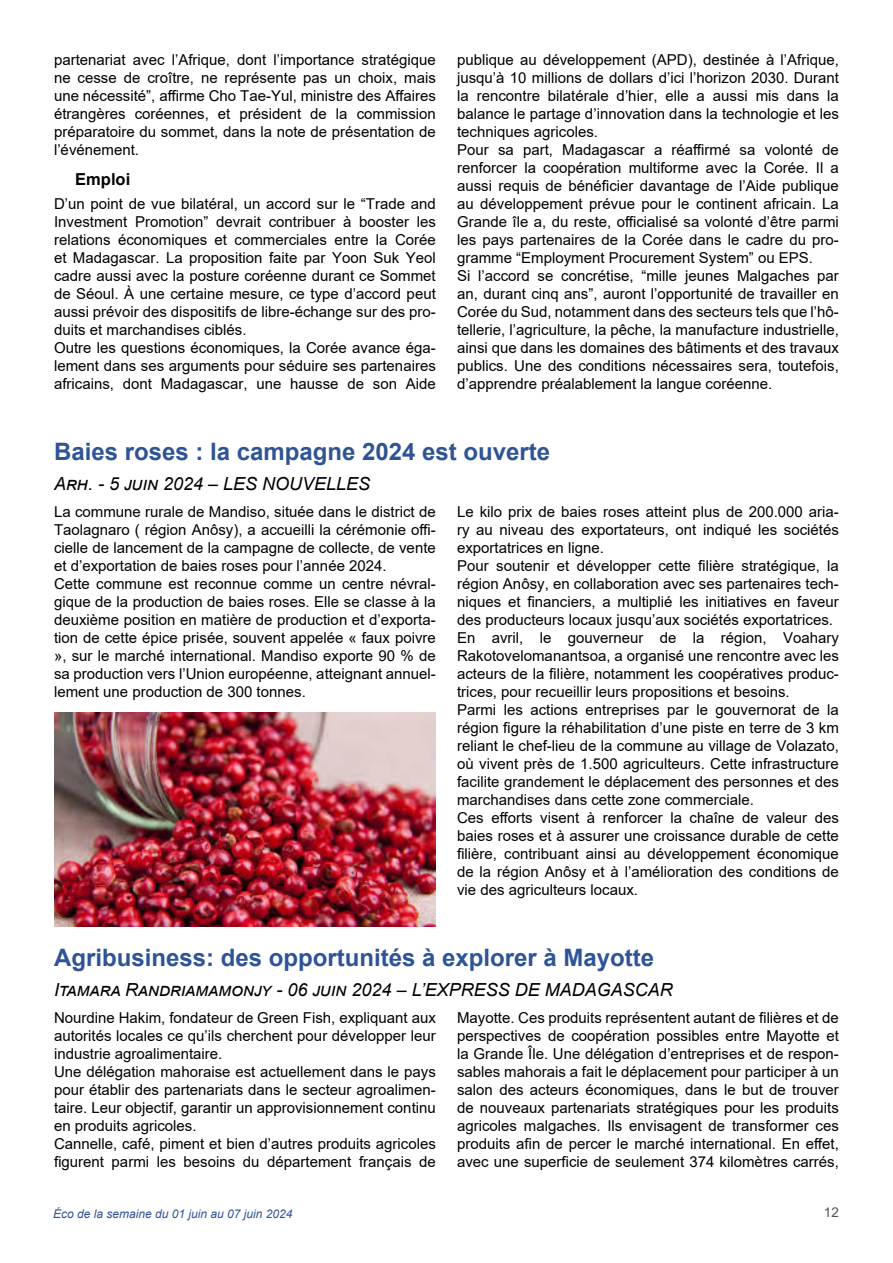
<style>
.page{position:relative;width:893px;height:1263px;background:#fff}
.page>*{position:absolute;margin:0;border:0;box-sizing:border-box;transform-origin:0 0}
.titre{font:700 24px "Arial";color:#2f5496}
.auteur{font:italic 18px "Arial";color:#000}
.intertitre{font:700 16.5px "Arial";color:#000}
.texte{font:15px/18px "Arial";color:#000;text-align:justify}
.t1{font:13.5px "Arial";color:#525252}
.t2{font:italic 12px "Arial";color:#2f5496}
</style>
<div class="page">
<img style="left:54px;top:712px;width:382px;height:214px">
<p class="texte" style="left:54px;top:51px;width:383px">partenariat avec l’Afrique, dont l’importance stratégique ne cesse de croître, ne représente pas un choix, mais une nécessité”, affirme Cho Tae-Yul, ministre des Affaires étrangères coréennes, et président de la commission préparatoire du sommet, dans la note de présentation de l’événement.</p>
<p class="intertitre" style="left:75px;top:168px;width:57px">Emploi</p>
<p class="texte" style="left:54px;top:194px;width:383px">D’un point de vue bilatéral, un accord sur le “Trade and Investment Promotion” devrait contribuer à booster les relations économiques et commerciales entre la Corée et Madagascar. La proposition faite par Yoon Suk Yeol cadre aussi avec la posture coréenne durant ce Sommet de Séoul. À une certaine mesure, ce type d’accord peut aussi prévoir des dispositifs de libre-échange sur des pro&shy;duits et marchandises ciblés.</p>
<p class="texte" style="left:54px;top:338px;width:383px">Outre les questions économiques, la Corée avance éga&shy;lement dans ses arguments pour séduire ses partenaires africains, dont Madagascar, une hausse de son Aide</p>
<p class="texte" style="left:457px;top:51px;width:383px">publique au développement (APD), destinée à l’Afrique, jusqu’à 10 millions de dollars d’ici l’horizon 2030. Durant la rencontre bilatérale d’hier, elle a aussi mis dans la balance le partage d’innovation dans la technologie et les techniques agricoles.</p>
<p class="texte" style="left:457px;top:141px;width:383px">Pour sa part, Madagascar a réaffirmé sa volonté de renforcer la coopération multiforme avec la Corée. Il a aussi requis de bénéficier davantage de l’Aide publique au développement prévue pour le continent africain. La Grande île a, du reste, officialisé sa volonté d’être parmi les pays partenaires de la Corée dans le cadre du pro&shy;gramme “Employment Procurement System” ou EPS.</p>
<p class="texte" style="left:457px;top:267px;width:383px">Si l’accord se concrétise, “mille jeunes Malgaches par an, durant cinq ans”, auront l’opportunité de travailler en Corée du Sud, notamment dans des secteurs tels que l’hô&shy;tellerie, l’agriculture, la pêche, la manufacture industrielle, ainsi que dans les domaines des bâtiments et des travaux publics. Une des conditions nécessaires sera, toutefois, d’apprendre préalablement la langue coréenne.</p>
<p class="titre" style="left:54px;top:435px;width:498px">Baies roses : la campagne 2024 est ouverte</p>
<p class="auteur" style="left:54px;top:472px;width:318px">Arh. - 5 juin 2024 – LES NOUVELLES</p>
<p class="texte" style="left:54px;top:502px;width:383px">La commune rurale de Mandiso, située dans le district de Taolagnaro ( région Anôsy), a accueilli la cérémonie offi&shy;cielle de lancement de la campagne de collecte, de vente et d’exportation de baies roses pour l’année 2024.</p>
<p class="texte" style="left:54px;top:574px;width:383px">Cette commune est reconnue comme un centre névral&shy;gique de la production de baies roses. Elle se classe à la deuxième position en matière de production et d’exporta&shy;tion de cette épice prisée, souvent appelée « faux poivre », sur le marché international. Mandiso exporte 90 % de sa production vers l’Union européenne, atteignant annuel&shy;lement une production de 300 tonnes.</p>
<p class="texte" style="left:457px;top:502px;width:383px">Le kilo prix de baies roses atteint plus de 200.000 aria&shy;ry au niveau des exportateurs, ont indiqué les sociétés exportatrices en ligne.</p>
<p class="texte" style="left:457px;top:556px;width:383px">Pour soutenir et développer cette filière stratégique, la région Anôsy, en collaboration avec ses partenaires tech&shy;niques et financiers, a multiplié les initiatives en faveur des producteurs locaux jusqu’aux sociétés exportatrices.</p>
<p class="texte" style="left:457px;top:628px;width:383px">En avril, le gouverneur de la région, Voahary Rakotovelomanantsoa, a organisé une rencontre avec les acteurs de la filière, notamment les coopératives produc&shy;trices, pour recueillir leurs propositions et besoins.</p>
<p class="texte" style="left:457px;top:700px;width:383px">Parmi les actions entreprises par le gouvernorat de la région figure la réhabilitation d’une piste en terre de 3 km reliant le chef-lieu de la commune au village de Volazato, où vivent près de 1.500 agriculteurs. Cette infrastructure facilite grandement le déplacement des personnes et des marchandises dans cette zone commerciale.</p>
<p class="texte" style="left:457px;top:808px;width:383px">Ces efforts visent à renforcer la chaîne de valeur des baies roses et à assurer une croissance durable de cette filière, contribuant ainsi au développement économique de la région Anôsy et à l’amélioration des conditions de vie des agriculteurs locaux.</p>
<p class="titre" style="left:54px;top:941px;width:602px">Agribusiness: des opportunités à explorer à Mayotte</p>
<p class="auteur" style="left:54px;top:978px;width:620px">Itamara Randriamamonjy - 06 juin 2024 – L’EXPRESS DE MADAGASCAR</p>
<p class="texte" style="left:54px;top:1008px;width:383px">Nourdine Hakim, fondateur de Green Fish, expliquant aux autorités locales ce qu’ils cherchent pour développer leur industrie agroalimentaire.</p>
<p class="texte" style="left:54px;top:1062px;width:383px">Une délégation mahoraise est actuellement dans le pays pour établir des partenariats dans le secteur agroalimen&shy;taire. Leur objectif, garantir un approvisionnement continu en produits agricoles.</p>
<p class="texte" style="left:54px;top:1134px;width:383px">Cannelle, café, piment et bien d’autres produits agricoles figurent parmi les besoins du département français de</p>
<p class="texte" style="left:457px;top:1008px;width:383px">Mayotte. Ces produits représentent autant de filières et de perspectives de coopération possibles entre Mayotte et la Grande Île. Une délégation d’entreprises et de respon&shy;sables mahorais a fait le déplacement pour participer à un salon des acteurs économiques, dans le but de trouver de nouveaux partenariats stratégiques pour les produits agricoles malgaches. Ils envisagent de transformer ces produits afin de percer le marché international. En effet, avec une superficie de seulement 374 kilomètres carrés,</p>
<p class="t2" style="left:53px;top:1205px;width:241px">Éco de la semaine du 01 juin au 07 juin 2024</p>
<p class="t1" style="left:824px;top:1203px;width:17px">12</p>
</div>
